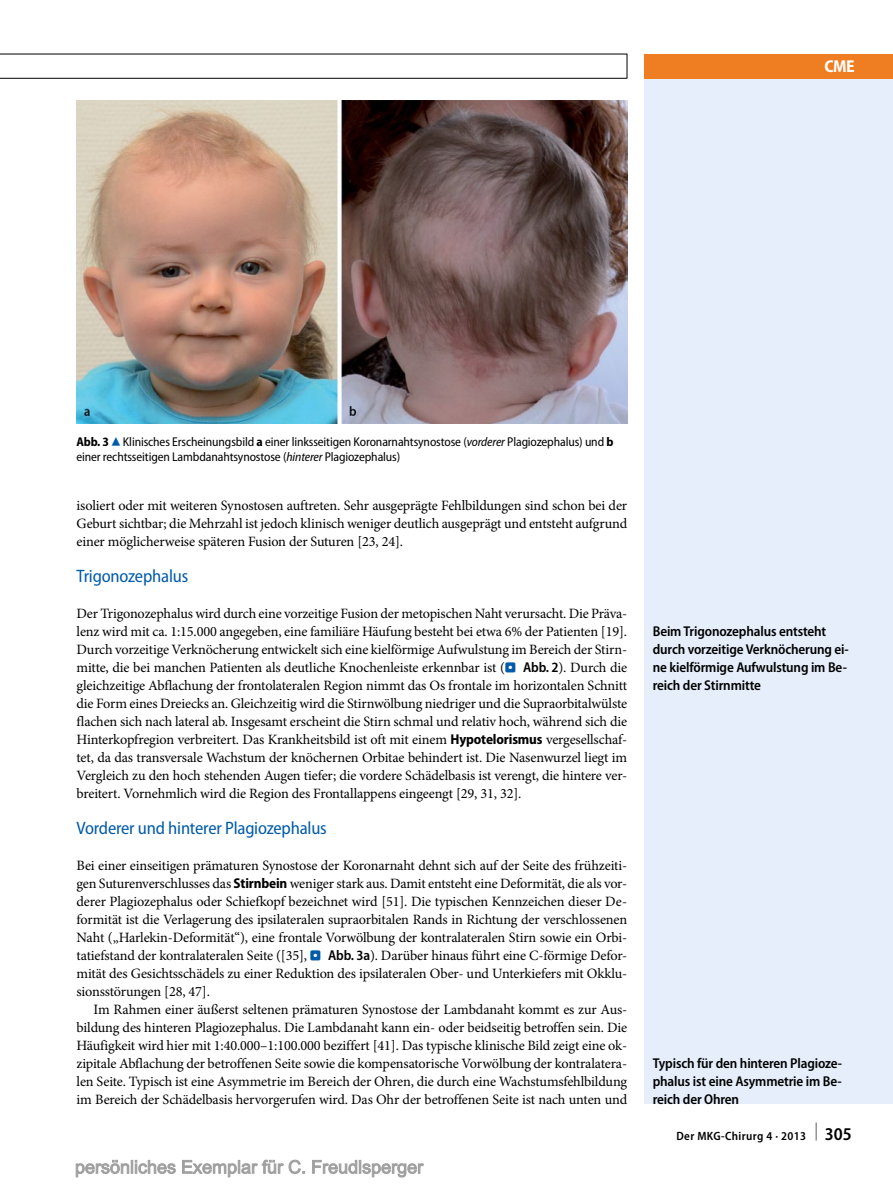
<style>
.page{position:relative;width:893px;height:1187px;background:#fff}
.page>*{position:absolute;margin:0;border:0;box-sizing:border-box;transform-origin:0 0}
.t1{font:semi-condensed 18px "Myriad Pro";letter-spacing:-.01em;color:#005ba9}
.t2{font:700 semi-condensed 17.25px "Myriad Pro";color:#fff}
.t3{font:14.25px/18px "Minion Pro";letter-spacing:-.01em;color:#000;text-align:justify}
.t4{font:600 semi-condensed 14.25px/18px "Myriad Pro";letter-spacing:-.01em;color:#000}
.t5{font:semi-condensed 12.75px/15px "Myriad Pro";letter-spacing:-.01em;color:#000}
.t6{font:600 semi-condensed 12px "Myriad Pro";letter-spacing:.03em;color:#000}
.s1{font-weight:700}
.s2{font-family:"S Buttons";font-stretch:normal;font-size:14.25px;color:#005ba9}
.s3{font-style:italic}
.s4{font-family:"S Buttons";font-size:13.5px;color:#005ba9}
.s5{font-family:"Myriad Pro";font-weight:600;font-stretch:semi-condensed}
.s6{font-family:"Myriad Pro";font-weight:700;font-stretch:semi-condensed}
.s7{font-size:18px}
</style>
<div class="page">
<div style="left:644px;top:78px;width:249px;height:1025px;background:#e5eefa"></div>
<div style="left:644px;top:54px;width:249px;height:24px;background:#ef7d22"></div>
<hr style="left:0;top:54px;width:627px;height:1px;background:#000">
<hr style="left:0;top:78px;width:627px;height:1px;background:#000">
<svg style="left:627px;top:54px;width:1px;height:24px"></svg>
<img style="left:76px;top:101px;width:551px;height:322px">
<svg style="left:75px;top:1159px;width:349px;height:18px"></svg>
<p class="t2" style="left:824px;top:56px;width:32px">CME</p>
<p class="t5" style="left:76px;top:435px;width:539px"><span class="s1">Abb. 3</span><span class="s2">8</span>Klinisches Erscheinungsbild <span class="s1">a</span> einer linksseitigen Koronarnahtsynostose (<span class="s3">vorderer</span> Plagiozephalus) und <span class="s1">b </span>einer rechtsseitigen Lambdanahtsynostose (<span class="s3">hinterer</span> Plagiozephalus)</p>
<p class="t3" style="left:77px;top:496px;width:552px">isoliert oder mit weiteren Synostosen auftreten. Sehr ausgeprägte Fehlbildungen sind schon bei der Geburt sichtbar; die Mehrzahl ist jedoch klinisch weniger deutlich ausgeprägt und entsteht aufgrund einer möglicherweise späteren Fusion der Suturen [23, 24].</p>
<p class="t1" style="left:77px;top:566px;width:113px">Trigonozephalus</p>
<p class="t3" style="left:77px;top:604px;width:552px">Der Trigonozephalus wird durch eine vorzeitige Fusion der metopischen Naht verursacht. Die Präva&shy;lenz wird mit ca. 1:15.000 angegeben, eine familiäre Häufung besteht bei etwa 6% der Patienten [19].<br>Durch vorzeitige Verknöcherung entwickelt sich eine kielförmige Aufwulstung im Bereich der Stirn&shy;mitte, die bei manchen Patienten als deutliche Knochenleiste erkennbar ist (<span class="s4">.</span> <span class="s5">Abb. 2</span>). Durch die gleichzeitige Abflachung der frontolateralen Region nimmt das Os frontale im horizontalen Schnitt die Form eines Dreiecks an. Gleichzeitig wird die Stirnwölbung niedriger und die Supraorbitalwülste flachen sich nach lateral ab. Insgesamt erscheint die Stirn schmal und relativ hoch, während sich die Hinterkopfregion verbreitert. Das Krankheitsbild ist oft mit einem <span class="s6">Hypotelorismus</span> vergesellschaf&shy;tet, da das transversale Wachstum der knöchernen Orbitae behindert ist. Die Nasenwurzel liegt im Vergleich zu den hoch stehenden Augen tiefer; die vordere Schädelbasis ist verengt, die hintere ver&shy;breitert. Vornehmlich wird die Region des Frontallappens eingeengt [29, 31, 32].</p>
<p class="t1" style="left:77px;top:818px;width:252px">Vorderer und hinterer Plagiozephalus</p>
<p class="t3" style="left:77px;top:856px;width:552px">Bei einer einseitigen prämaturen Synostose der Koronarnaht dehnt sich auf der Seite des frühzeiti&shy;gen Suturenverschlusses das <span class="s6">Stirnbein</span> weniger stark aus. Damit entsteht eine Deformität, die als vor&shy;derer Plagiozephalus oder Schiefkopf bezeichnet wird [51]. Die typischen Kennzeichen dieser De&shy;formität ist die Verlagerung des ipsilateralen supraorbitalen Rands in Richtung der verschlossenen Naht („Harlekin-Deformität“), eine frontale Vorwölbung der kontralateralen Stirn sowie ein Orbi&shy;tatiefstand der kontralateralen Seite ([35], <span class="s4">.</span> <span class="s5">Abb. 3a</span>). Darüber hinaus führt eine C-förmige Defor&shy;mität des Gesichtsschädels zu einer Reduktion des ipsilateralen Ober- und Unterkiefers mit Okklu&shy;sionsstörungen [28, 47].</p>
<p class="t3" style="left:77px;top:1000px;width:552px;text-indent:17px">Im Rahmen einer äußerst seltenen prämaturen Synostose der Lambdanaht kommt es zur Aus&shy;bildung des hinteren Plagiozephalus. Die Lambdanaht kann ein- oder beidseitig betroffen sein. Die Häufigkeit wird hier mit 1:40.000–1:100.000 beziffert [41]. Das typische klinische Bild zeigt eine ok&shy;zipitale Abflachung der betroffenen Seite sowie die kompensatorische Vorwölbung der kontralatera&shy;len Seite. Typisch ist eine Asymmetrie im Bereich der Ohren, die durch eine Wachstumsfehlbildung im Bereich der Schädelbasis hervorgerufen wird. Das Ohr der betroffenen Seite ist nach unten und</p>
<p class="t4" style="left:653px;top:622px;width:198px">Beim Trigonozephalus entsteht durch vorzeitige Verknöcherung ei&shy;ne kielförmige Aufwulstung im Be&shy;reich der Stirnmitte</p>
<p class="t4" style="left:653px;top:1054px;width:191px;text-align:justify">Typisch für den hinteren Plagioze&shy;phalus ist eine Asymmetrie im Be&shy;reich der Ohren</p>
<p class="t6" style="left:676px;top:1129px;width:177px">Der MKG-Chirurg 4 · 2013 <sup>|</sup> <span class="s7">305</span></p>
</div>
